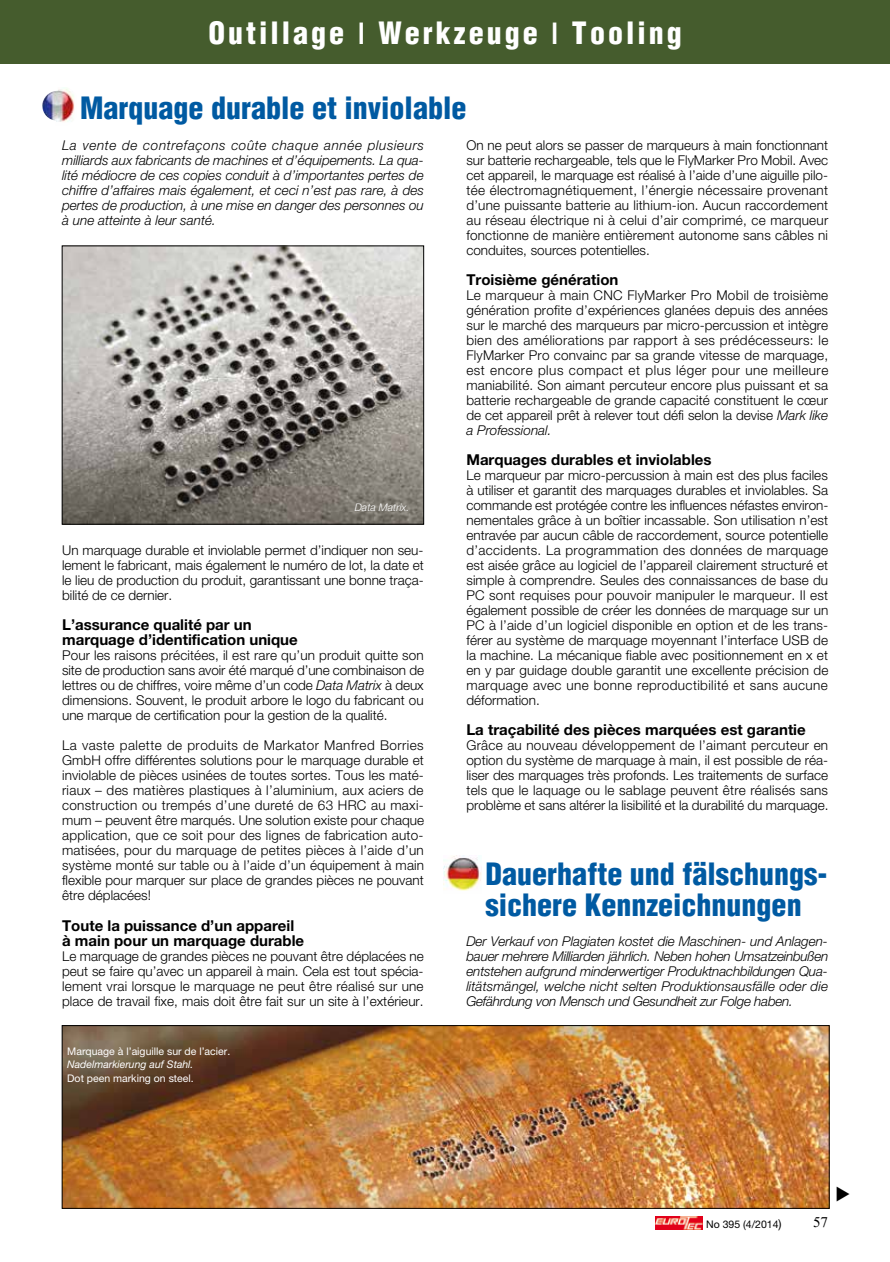
<style>
.page{position:relative;width:890px;height:1262px;background:#fff}
.page>*{position:absolute;margin:0;border:0;box-sizing:border-box;transform-origin:0 0}
.t1{font:900 condensed 30px/30px "Helvetica";color:#005aa2}
.t2{font:900 condensed 30px "Helvetica";letter-spacing:.1em;color:#fff}
.t3{font:700 15px/15px "Helvetica Neue";color:#000}
.t4{font:300 13.5px/15px "Helvetica Neue";color:#000;text-align:justify}
.t5{font:italic 300 13.5px/15px "Helvetica Neue";color:#000;text-align:justify}
.t6{font:10.5px "Helvetica Neue";color:#fff}
.t7{font:italic 10.5px "Helvetica Neue";color:#fff}
.t8{font:10.5px "Helvetica Neue";color:#000}
.t9{font:italic 300 10.5px "Helvetica Neue";color:#fff}
.s1{font-family:"Helvetica Neue";font-weight:500;font-stretch:normal}
.s2{font-style:italic}
.s3{font-size:12px}
</style>
<div class="page">
<div style="left:0;top:0;width:889px;height:64px;background:#455c2d"></div>
<img style="left:64px;top:248px;width:358px;height:274px">
<div style="left:62px;top:246px;width:362px;height:278px;border:1px solid #000"></div>
<img style="left:64px;top:1027px;width:763px;height:179px">
<div style="left:62px;top:1025px;width:767px;height:183px;border:1px solid #000"></div>
<img style="left:443px;top:855px;width:38px;height:36px">
<img style="left:42px;top:88px;width:33px;height:34px">
<svg style="left:702px;top:1216px;width:1px;height:12px"></svg>
<img style="left:655px;top:1216px;width:47px;height:12px">
<h1 class="t2" style="left:208px;top:14px;width:474px">Outillage <span class="s1">l</span> Werkzeuge <span class="s1">l</span> Tooling</h1>
<h1 class="t1" style="left:80px;top:93px;width:387px">Marquage durable et inviolable</h1>
<p class="t5" style="left:62px;top:137px;width:363px">La vente de contrefaçons coûte chaque année plusieurs milliards aux fabricants de machines et d’équipements. La qua&shy;lité médiocre de ces copies conduit à d’importantes pertes de chiffre d’affaires mais également, et ceci n’est pas rare, à des pertes de production, à une mise en danger des personnes ou à une atteinte à leur santé.</p>
<p class="t9" style="left:354px;top:501px;width:56px">Data Matrix.</p>
<p class="t4" style="left:62px;top:542px;width:363px">Un marquage durable et inviolable permet d’indiquer non seu&shy;lement le fabricant, mais également le numéro de lot, la date et le lieu de production du produit, garantissant une bonne traça&shy;bilité de ce dernier.</p>
<p class="t3" style="left:62px;top:617px;width:237px">L’assurance qualité par un marquage d’identification unique</p>
<p class="t4" style="left:62px;top:647px;width:363px">Pour les raisons précitées, il est rare qu’un produit quitte son site de production sans avoir été marqué d’une combinaison de lettres ou de chiffres, voire même d’un code <span class="s2">Data Matrix</span> à deux dimensions. Souvent, le produit arbore le logo du fabricant ou une marque de certification pour la gestion de la qualité.</p>
<p class="t4" style="left:62px;top:737px;width:363px">La vaste palette de produits de Markator Manfred Borries GmbH offre différentes solutions pour le marquage durable et inviolable de pièces usinées de toutes sortes. Tous les maté&shy;riaux – des matières plastiques à l’aluminium, aux aciers de construction ou trempés d’une dureté de 63 HRC au maxi&shy;mum – peuvent être marqués. Une solution existe pour chaque application, que ce soit pour des lignes de fabrication auto&shy;matisées, pour du marquage de petites pièces à l’aide d’un système monté sur table ou à l’aide d’un équipement à main flexible pour marquer sur place de grandes pièces ne pouvant être déplacées!</p>
<p class="t3" style="left:62px;top:917px;width:243px">Toute la puissance d’un appareil à main pour un marquage durable</p>
<p class="t4" style="left:62px;top:947px;width:363px">Le marquage de grandes pièces ne pouvant être déplacées ne peut se faire qu’avec un appareil à main. Cela est tout spécia&shy;lement vrai lorsque le marquage ne peut être réalisé sur une place de travail fixe, mais doit être fait sur un site à l’extérieur.</p>
<p class="t6" style="left:67px;top:1044px;width:164px">Marquage à l’aiguille sur de l’acier.</p>
<p class="t7" style="left:67px;top:1058px;width:128px">Nadelmarkierung auf Stahl.</p>
<p class="t6" style="left:67px;top:1071px;width:128px">Dot peen marking on steel.</p>
<p class="t4" style="left:466px;top:137px;width:363px">On ne peut alors se passer de marqueurs à main fonctionnant sur batterie rechargeable, tels que le FlyMarker Pro Mobil. Avec cet appareil, le marquage est réalisé à l’aide d’une aiguille pilo&shy;tée électromagnétiquement, l’énergie nécessaire provenant d’une puissante batterie au lithium-ion. Aucun raccordement au réseau électrique ni à celui d’air comprimé, ce marqueur fonctionne de manière entièrement autonome sans câbles ni conduites, sources potentielles.</p>
<p class="t3" style="left:466px;top:272px;width:153px">Troisième génération</p>
<p class="t4" style="left:466px;top:287px;width:363px">Le marqueur à main CNC FlyMarker Pro Mobil de troisième génération profite d’expériences glanées depuis des années sur le marché des marqueurs par micro-percussion et intègre bien des améliorations par rapport à ses prédécesseurs: le FlyMarker Pro convainc par sa grande vitesse de marquage, est encore plus compact et plus léger pour une meilleure maniabilité. Son aimant percuteur encore plus puissant et sa batterie rechargeable de grande capacité constituent le cœur de cet appareil prêt à relever tout défi selon la devise <span class="s2">Mark like a Professional.</span></p>
<p class="t3" style="left:466px;top:452px;width:246px">Marquages durables et inviolables</p>
<p class="t4" style="left:466px;top:467px;width:363px">Le marqueur par micro-percussion à main est des plus faciles à utiliser et garantit des marquages durables et inviolables. Sa commande est protégée contre les influences néfastes environ&shy;nementales grâce à un boîtier incassable. Son utilisation n’est entravée par aucun câble de raccordement, source potentielle d’accidents. La programmation des données de marquage est aisée grâce au logiciel de l’appareil clairement structuré et simple à comprendre. Seules des connaissances de base du PC sont requises pour pouvoir manipuler le marqueur. Il est également possible de créer les données de marquage sur un PC à l’aide d’un logiciel disponible en option et de les trans&shy;férer au système de marquage moyennant l’interface USB de la machine. La mécanique fiable avec positionnement en x et en y par guidage double garantit une excellente précision de marquage avec une bonne reproductibilité et sans aucune déformation.</p>
<p class="t3" style="left:466px;top:722px;width:341px">La traçabilité des pièces marquées est garantie</p>
<p class="t4" style="left:466px;top:737px;width:363px">Grâce au nouveau développement de l’aimant percuteur en option du système de marquage à main, il est possible de réa&shy;liser des marquages très profonds. Les traitements de surface tels que le laquage ou le sablage peuvent être réalisés sans problème et sans altérer la lisibilité et la durabilité du marquage.</p>
<h1 class="t1" style="left:485px;top:859px;width:343px">Dauerhafte und fälschungs&shy;sichere Kennzeichnungen</h1>
<p class="t5" style="left:466px;top:932px;width:363px">Der Verkauf von Plagiaten kostet die Maschinen- und Anlagen&shy;bauer mehrere Milliarden jährlich. Neben hohen Umsatzeinbußen entstehen aufgrund minderwertiger Produktnachbildungen Qua&shy;litätsmängel, welche nicht selten Produktionsausfälle oder die Gefährdung von Mensch und Gesundheit zur Folge haben.</p>
<p class="t8" style="left:706px;top:1218px;width:77px">No 395 (4/2014<span class="s3">)</span></p>
</div>
